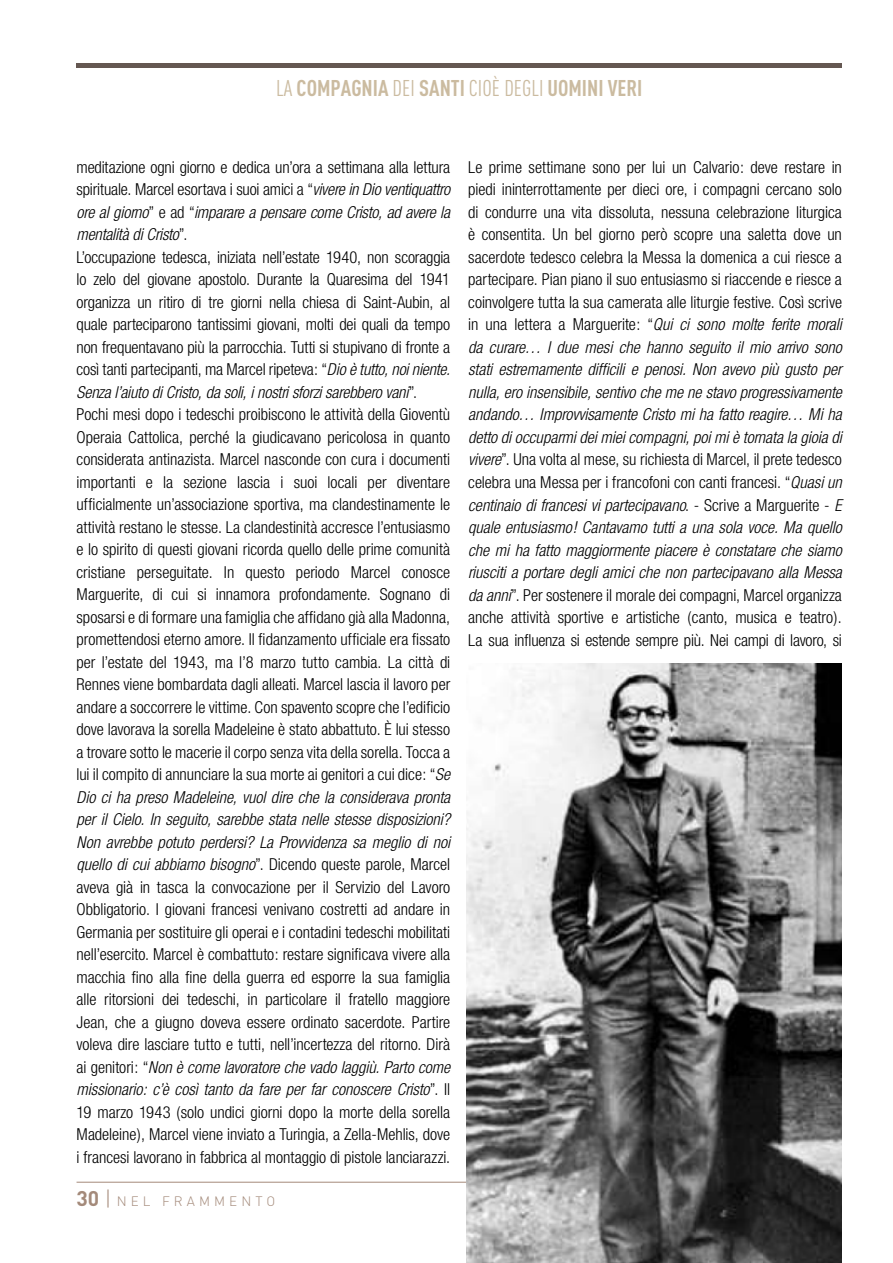
<style>
.page{position:relative;width:893px;height:1263px;background:#fff}
.page>*{position:absolute;margin:0;border:0;box-sizing:border-box;transform-origin:0 0}
.t1{font:700 22.5px "DIN Cond";color:#cbbba0}
.t2{font:300 condensed 16.5px/22.5px "Helvetica Neue";letter-spacing:-.005em;color:#000}
.t3{font:300 13.5px "DIN";letter-spacing:.3em;color:#a48a7a}
.s1{font-weight:400}
.s2{font-style:italic}
.s3{font-weight:700;font-size:21px}
.s4{font-size:21px}
</style>
<div class="page">
<hr style="left:77px;top:1182px;width:765px;height:1px;background:#a48a7a">
<img style="left:467px;top:663px;width:375px;height:600px">
<hr style="left:77px;top:64px;width:765px;height:4px;background:#645751">
<h1 class="t1" style="left:276px;top:74px;width:368px"><span class="s1">LA</span> COMPAGNIA <span class="s1">DEI</span> SANTI <span class="s1">CIOÈ DEGLI</span> UOMINI VERI</h1>
<p class="t2" style="left:77px;top:155px;width:375px">meditazione ogni giorno e dedica un’ora a settimana alla lettura spirituale. Marcel esortava i suoi amici a “<span class="s2">vivere in Dio ventiquattro ore al giorno</span>” e ad “<span class="s2">imparare a pensare come Cristo, ad avere la mentalità di Cristo</span>”.<br>L’occupazione tedesca, iniziata nell’estate 1940, non scoraggia lo zelo del giovane apostolo. Durante la Quaresima del 1941 organizza un ritiro di tre giorni nella chiesa di Saint-Aubin, al quale parteciparono tantissimi giovani, molti dei quali da tempo non frequentavano più la parrocchia. Tutti si stupivano di fronte a così tanti partecipanti, ma Marcel ripeteva: “<span class="s2">Dio è tutto, noi niente.<br>Senza l’aiuto di Cristo, da soli, i nostri sforzi sarebbero vani</span>”.<br>Pochi mesi dopo i tedeschi proibiscono le attività della Gioventù Operaia Cattolica, perché la giudicavano pericolosa in quanto considerata antinazista. Marcel nasconde con cura i documenti importanti e la sezione lascia i suoi locali per diventare ufficialmente un’associazione sportiva, ma clandestinamente le attività restano le stesse. La clandestinità accresce l’entusiasmo e lo spirito di questi giovani ricorda quello delle prime comunità cristiane perseguitate. In questo periodo Marcel conosce Marguerite, di cui si innamora profondamente. Sognano di sposarsi e di formare una famiglia che affidano già alla Madonna, promettendosi eterno amore. Il fidanzamento ufficiale era fissato per l’estate del 1943, ma l’8 marzo tutto cambia. La città di Rennes viene bombardata dagli alleati. Marcel lascia il lavoro per andare a soccorrere le vittime. Con spavento scopre che l’edificio dove lavorava la sorella Madeleine è stato abbattuto. È lui stesso a trovare sotto le macerie il corpo senza vita della sorella. Tocca a lui il compito di annunciare la sua morte ai genitori a cui dice: “<span class="s2">Se Dio ci ha preso Madeleine, vuol dire che la considerava pronta per il Cielo. In seguito, sarebbe stata nelle stesse disposizioni?<br>Non avrebbe potuto perdersi? La Provvidenza sa meglio di noi quello di cui abbiamo bisogno</span>”. Dicendo queste parole, Marcel aveva già in tasca la convocazione per il Servizio del Lavoro Obbligatorio. I giovani francesi venivano costretti ad andare in Germania per sostituire gli operai e i contadini tedeschi mobilitati nell’esercito. Marcel è combattuto: restare significava vivere alla macchia fino alla fine della guerra ed esporre la sua famiglia alle ritorsioni dei tedeschi, in particolare il fratello maggiore Jean, che a giugno doveva essere ordinato sacerdote. Partire voleva dire lasciare tutto e tutti, nell’incertezza del ritorno. Dirà ai genitori: “<span class="s2">Non è come lavoratore che vado laggiù. Parto come missionario: c’è così tanto da fare per far conoscere Cristo</span>”. Il 19 marzo 1943 (solo undici giorni dopo la morte della sorella Madeleine), Marcel viene inviato a Turingia, a Zella-Mehlis, dove i francesi lavorano in fabbrica al montaggio di pistole lanciarazzi.</p>
<p class="t2" style="left:468px;top:156px;width:375px;text-align:justify">Le prime settimane sono per lui un Calvario: deve restare in piedi ininterrottamente per dieci ore, i compagni cercano solo di condurre una vita dissoluta, nessuna celebrazione liturgica è consentita. Un bel giorno però scopre una saletta dove un sacerdote tedesco celebra la Messa la domenica a cui riesce a partecipare. Pian piano il suo entusiasmo si riaccende e riesce a coinvolgere tutta la sua camerata alle liturgie festive. Così scrive in una lettera a Marguerite: “<span class="s2">Qui ci sono molte ferite morali da curare… I due mesi che hanno seguito il mio arrivo sono stati estremamente difficili e penosi. Non avevo più gusto per nulla, ero insensibile, sentivo che me ne stavo progressivamente andando… Improvvisamente Cristo mi ha fatto reagire… Mi ha detto di occuparmi dei miei compagni, poi mi è tornata la gioia di vivere</span>”. Una volta al mese, su richiesta di Marcel, il prete tedesco celebra una Messa per i francofoni con canti francesi. “<span class="s2">Quasi un centinaio di francesi vi partecipavano</span>. - Scrive a Marguerite - <span class="s2">E quale entusiasmo! Cantavamo tutti a una sola voce. Ma quello che mi ha fatto maggiormente piacere è constatare che siamo riusciti a portare degli amici che non partecipavano alla Messa da anni</span>”. Per sostenere il morale dei compagni, Marcel organizza anche attività sportive e artistiche (canto, musica e teatro).<br>La sua influenza si estende sempre più. Nei campi di lavoro, si</p>
<p class="t3" style="left:77px;top:1193px;width:200px"><span class="s3">30</span> <span class="s4">|</span> NEL FRAMMENTO</p>
</div>
